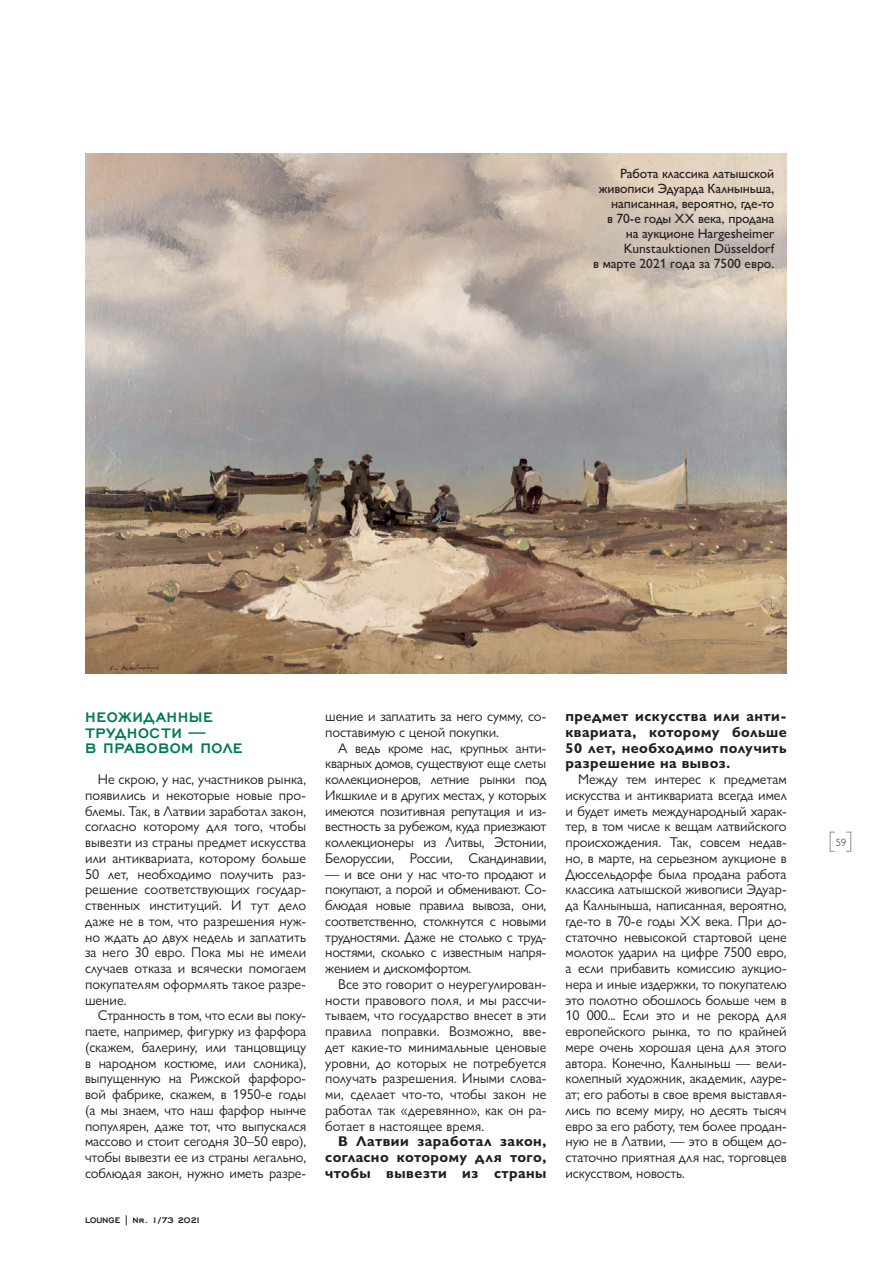
<style>
.page{position:relative;width:893px;height:1263px;background:#fff}
.page>*{position:absolute;margin:0;border:0;box-sizing:border-box;transform-origin:0 0}
.podzag{font:700 18px/15.3px "Engravers Gothic";letter-spacing:.03em;color:#007a54}
.main_text{font:14.25px/15.8px "Gill Sans Nova";letter-spacing:-.01em;color:#231f20;text-align:justify}
.main_text-2{font:700 14.25px/15.8px "Gill Sans Nova";letter-spacing:.03em;color:#231f20;text-align:justify}
.foto_podpis{font:500 13.5px/15px "Gill Sans Nova";letter-spacing:-.01em;color:#231f20;text-align:right}
.t1{font:700 10.5px "Engravers Gothic";color:#231f20}
.t2{font:300 10.5px "Gill Sans MT Pro Cyr";color:#231f20}
</style>
<div class="page">
<svg style="left:830px;top:831px;width:21px;height:21px"></svg>
<img style="left:85px;top:153px;width:702px;height:521px">
<p class="foto_podpis" style="left:593px;top:166px;width:183px">Работа классика латышской живописи Эдуарда Калныньша, написанная, вероятно, где-то<br>в 70-е годы ХХ века, продана на аукционе Hargesheimer<br>Kunstauktionen Düsseldorf<br>в марте 2021 года за 7500 евро.</p>
<p class="podzag" style="left:85px;top:710px;width:159px">НЕОЖИДАННЫЕ<br>ТРУДНОСТИ —<br>В ПРАВОВОМ ПОЛЕ</p>
<p class="main_text" style="left:85px;top:771px;width:223px;text-indent:13px">Не скрою, у нас, участников рынка, появились и некоторые новые про&shy;блемы. Так, в Латвии заработал закон, согласно которому для того, чтобы вывезти из страны предмет искусства или антиквариата, которому больше 50 лет, необходимо получить раз&shy;решение соответствующих государ&shy;ственных институций. И тут дело даже не в том, что разрешения нуж&shy;но ждать до двух недель и заплатить за него 30 евро. Пока мы не имели случаев отказа и всячески помогаем покупателям оформлять такое разре&shy;шение.</p>
<p class="main_text" style="left:85px;top:1007px;width:223px;text-indent:13px">Странность в том, что если вы поку&shy;паете, например, фигурку из фарфора (скажем, балерину, или танцовщицу в народном костюме, или слоника), выпущенную на Рижской фарфоро&shy;вой фабрике, скажем, в 1950-е годы (а мы знаем, что наш фарфор нынче популярен, даже тот, что выпускался массово и стоит сегодня 30–50 евро), чтобы вывезти ее из страны легально, соблюдая закон, нужно иметь разре-</p>
<p class="t1" style="left:85px;top:1214px;width:118px">LOUNGE | Nr. 1/73 2021</p>
<p class="main_text" style="left:325px;top:708px;width:223px">шение и заплатить за него сумму, со&shy;поставимую с ценой покупки.</p>
<p class="main_text" style="left:325px;top:740px;width:223px;text-indent:13px">А ведь кроме нас, крупных анти&shy;кварных домов, существуют еще слеты коллекционеров, летние рынки под Икшкиле и в других местах, у которых имеются позитивная репутация и из&shy;вестность за рубежом, куда приезжают коллекционеры из Литвы, Эстонии, Белоруссии, России, Скандинавии,</p>
<p class="main_text" style="left:325px;top:866px;width:223px">— и все они у нас что-то продают и покупают, а порой и обменивают. Со&shy;блюдая новые правила вывоза, они, соответственно, столкнутся с новыми трудностями. Даже не столько с труд&shy;ностями, сколько с известным напря&shy;жением и дискомфортом.</p>
<p class="main_text" style="left:325px;top:976px;width:223px;text-indent:13px">Все это говорит о неурегулирован&shy;ности правового поля, и мы рассчи&shy;тываем, что государство внесет в эти правила поправки. Возможно, вве&shy;дет какие-то минимальные ценовые уровни, до которых не потребуется получать разрешения. Иными слова&shy;ми, сделает что-то, чтобы закон не работал так «деревянно», как он ра&shy;ботает в настоящее время.</p>
<p class="main_text-2" style="left:325px;top:1133px;width:223px;text-indent:13px">В Латвии заработал закон, согласно которому для того, чтобы вывезти из страны</p>
<p class="main_text-2" style="left:566px;top:708px;width:223px">предмет искусства или анти&shy;квариата, которому больше 50 лет, необходимо получить разрешение на вывоз.</p>
<p class="main_text" style="left:566px;top:771px;width:223px;text-indent:13px">Между тем интерес к предметам искусства и антиквариата всегда имел и будет иметь международный харак&shy;тер, в том числе к вещам латвийского происхождения. Так, совсем недав&shy;но, в марте, на серьезном аукционе в Дюссельдорфе была продана работа классика латышской живописи Эдуар&shy;да Калныньша, написанная, вероятно, где-то в 70-е годы ХХ века. При до&shy;статочно невысокой стартовой цене молоток ударил на цифре 7500 евро, а если прибавить комиссию аукцио&shy;нера и иные издержки, то покупателю это полотно обошлось больше чем в 10 000... Если это и не рекорд для европейского рынка, то по крайней мере очень хорошая цена для этого автора. Конечно, Калныньш — вели&shy;колепный художник, академик, лауре&shy;ат; его работы в свое время выставля&shy;лись по всему миру, но десять тысяч евро за его работу, тем более продан&shy;ную не в Латвии, — это в общем до&shy;статочно приятная для нас, торговцев искусством, новость.</p>
<p class="t2" style="left:836px;top:836px;width:12px">59</p>
</div>
